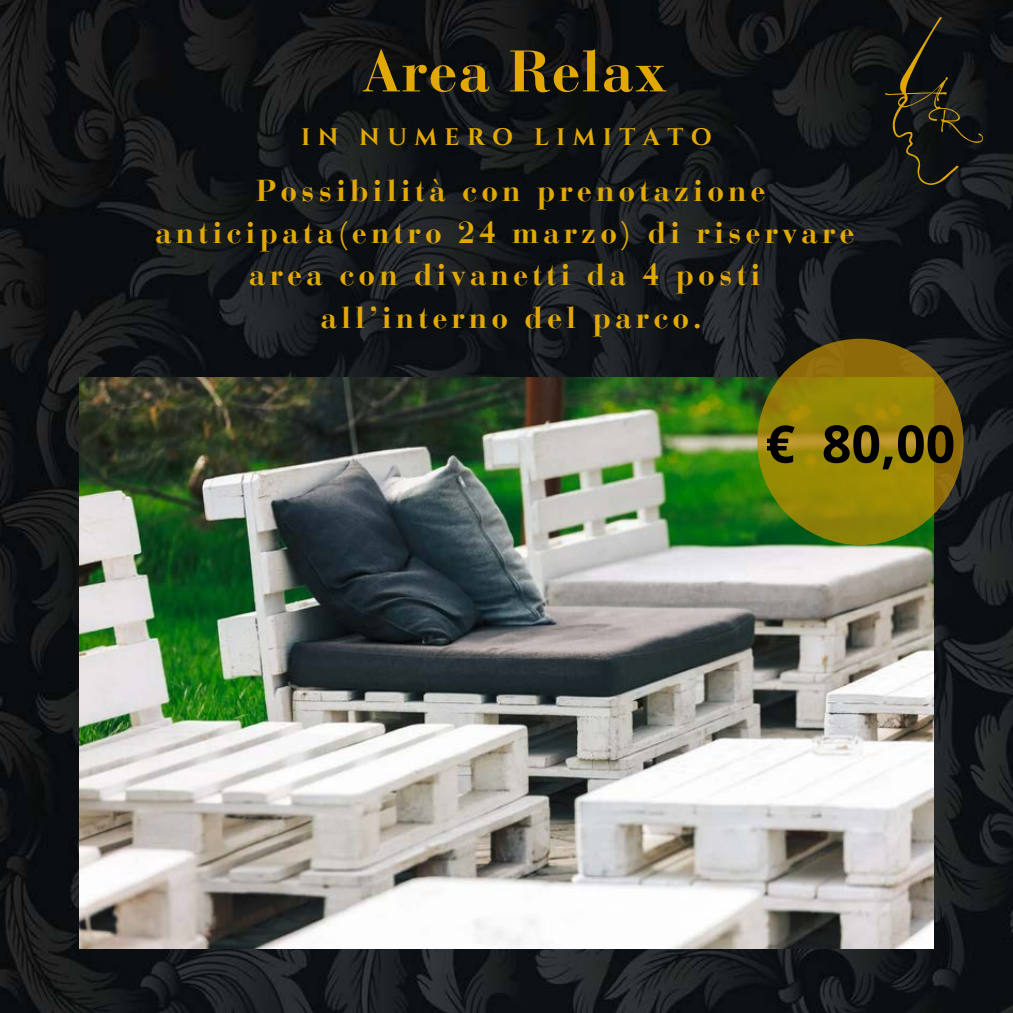
<style>
.page{position:relative;width:1013px;height:1013px;background:#fff}
.page>*{position:absolute;margin:0;border:0;box-sizing:border-box;transform-origin:0 0}
.t1{font:700 58px "Bauer Bodoni Pro";letter-spacing:.015em;color:#e1a807}
.t2{font:700 51.88px "Open Sans";color:#000}
.t3{font:700 30.12px/42.2px "Bauer Bodoni Pro";letter-spacing:.135em;color:#e1a807;text-align:center}
.t4{font:700 23.88px "Cinzel";letter-spacing:.31em;color:#e1a807}
</style>
<div class="page">
<img style="left:0;top:0;width:1012px;height:1012px">
<img style="left:79px;top:378px;width:854px;height:570px">
<svg style="left:757px;top:339px;width:206px;height:206px;background:#988209"></svg>
<img style="left:885px;top:18px;width:97px;height:167px">
<h1 class="t1" style="left:362px;top:49px;width:307px">Area Relax</h1>
<h3 class="t4" style="left:301px;top:121px;width:412px">IN NUMERO LIMITATO</h3>
<p class="t3" style="left:155px;top:173px;width:701px">Possibilità con prenotazione anticipata(entro 24 marzo) di riservare area con divanetti da 4 posti all’interno del parco.</p>
<p class="t2" style="left:765px;top:407px;width:191px">€ 80,00</p>
</div>
